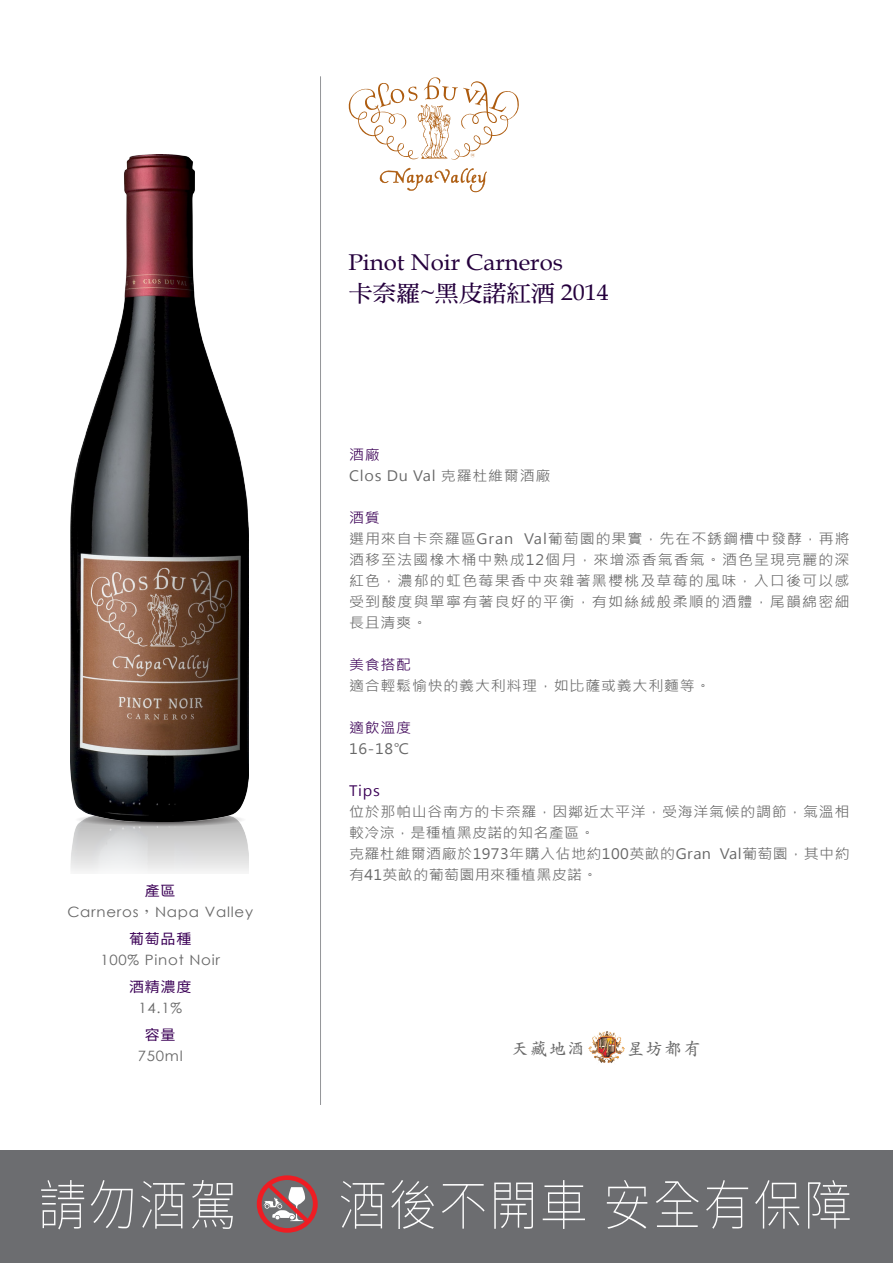
<style>
.page{position:relative;width:893px;height:1263px;background:#fff}
.page>*{position:absolute;margin:0;border:0;box-sizing:border-box;transform-origin:0 0}
.t1{font:22.8px "Book Antiqua";color:#25003d;scale:1.05 1}
.t2{font:22.8px "DF Ming Bd HK BF";color:#25003d;scale:1.05 1}
.t3{font:700 17.1px "Zen Kai";letter-spacing:.1em;color:#676767}
.t4{font:14.25px/21px "Microsoft Jheng Hei";letter-spacing:.045em;color:#676767;text-align:justify;scale:1.05 1}
.t5{font:14.25px "Century Gothic";letter-spacing:.05em;color:#676767;scale:1.05 1}
.t6{font:14.25px "Microsoft Jheng Hei";letter-spacing:.05em;color:#3b0056;scale:1.05 1}
.t7{font:14.25px "Noto Sans Hant";letter-spacing:.05em;color:#3b0056;scale:1.05 1}
.s1{font-family:"Book Antiqua"}
.s2{font-family:"Adobe Ming Std";font-weight:300}
</style>
<div class="page">
<hr style="left:320px;top:76px;width:1px;height:1029px;background:#939598">
<img style="left:71px;top:821px;width:178px;height:51px">
<div style="left:0;top:1150px;width:893px;height:113px;background:#6c6d70"></div>
<svg style="left:41px;top:1180px;width:43px;height:49px"></svg>
<svg style="left:91px;top:1180px;width:42px;height:48px"></svg>
<svg style="left:141px;top:1181px;width:44px;height:48px"></svg>
<svg style="left:192px;top:1180px;width:41px;height:49px"></svg>
<svg style="left:341px;top:1181px;width:43px;height:48px"></svg>
<svg style="left:391px;top:1180px;width:43px;height:49px"></svg>
<svg style="left:442px;top:1184px;width:43px;height:44px"></svg>
<svg style="left:494px;top:1182px;width:39px;height:47px"></svg>
<svg style="left:543px;top:1180px;width:42px;height:49px"></svg>
<svg style="left:607px;top:1180px;width:40px;height:49px"></svg>
<svg style="left:656px;top:1181px;width:43px;height:46px"></svg>
<svg style="left:706px;top:1180px;width:42px;height:49px"></svg>
<svg style="left:755px;top:1180px;width:44px;height:49px"></svg>
<svg style="left:808px;top:1180px;width:42px;height:48px"></svg>
<svg style="left:257px;top:1175px;width:61px;height:58px"></svg>
<svg style="left:594px;top:1031px;width:13px;height:11px"></svg>
<img style="left:70px;top:154px;width:179px;height:667px">
<svg style="left:348px;top:77px;width:171px;height:83px"></svg>
<svg style="left:379px;top:168px;width:108px;height:25px"></svg>
<h1 class="t1" style="left:348px;top:246px;width:206px">Pinot Noir Carneros</h1>
<h1 class="t2" style="left:348px;top:281px;width:250px">卡奈羅<span class="s1">~</span>黑皮諾紅酒 <span class="s1">2014</span></h1>
<p class="t6" style="left:349px;top:446px;width:31px">酒廠</p>
<p class="t4" style="left:349px;top:465px;width:193px">Clos Du Val 克羅杜維爾酒廠</p>
<p class="t6" style="left:349px;top:509px;width:31px">酒質</p>
<p class="t4" style="left:349px;top:528px;width:478px">選用來自卡奈羅區Gran Val葡萄園的果實，先在不銹鋼槽中發酵，再將酒移至法國橡木桶中熟成12個月，來增添香氣香氣。酒色呈現亮麗的深紅色，濃郁的虹色莓果香中夾雜著黑櫻桃及草莓的風味，入口後可以感受到酸度與單寧有著良好的平衡，有如絲絨般柔順的酒體，尾韻綿密細長且清爽。</p>
<p class="t6" style="left:349px;top:656px;width:61px">美食搭配</p>
<p class="t4" style="left:349px;top:675px;width:346px">適合輕鬆愉快的義大利料理，如比薩或義大利麵等。</p>
<p class="t6" style="left:349px;top:719px;width:61px">適飲溫度</p>
<p class="t4" style="left:349px;top:738px;width:59px">16-18℃</p>
<p class="t6" style="left:349px;top:782px;width:31px">Tips</p>
<p class="t4" style="left:349px;top:801px;width:478px;text-align:left">位於那帕山谷南方的卡奈羅，因鄰近太平洋，受海洋氣候的調節，氣溫相較冷涼，是種植黑皮諾的知名產區。<br>克羅杜維爾酒廠於1973年購入佔地約100英畝的Gran Val葡萄園，其中約有41英畝的葡萄園用來種植黑皮諾。</p>
<p class="t7" style="left:145px;top:882px;width:31px">產區</p>
<p class="t5" style="left:67px;top:901px;width:178px">Carneros<span class="s2">，</span>Napa Valley</p>
<p class="t7" style="left:129px;top:930px;width:61px">葡萄品種</p>
<p class="t5" style="left:100px;top:949px;width:116px">100% Pinot Noir</p>
<p class="t7" style="left:129px;top:978px;width:61px">酒精濃度</p>
<p class="t5" style="left:138px;top:998px;width:43px">14.1%</p>
<p class="t7" style="left:145px;top:1026px;width:31px">容量</p>
<p class="t5" style="left:138px;top:1046px;width:44px">750ml</p>
<p class="t3" style="left:511px;top:1041px;width:75px">天藏地酒</p>
<p class="t3" style="left:627px;top:1041px;width:75px">星坊都有</p>
</div>
